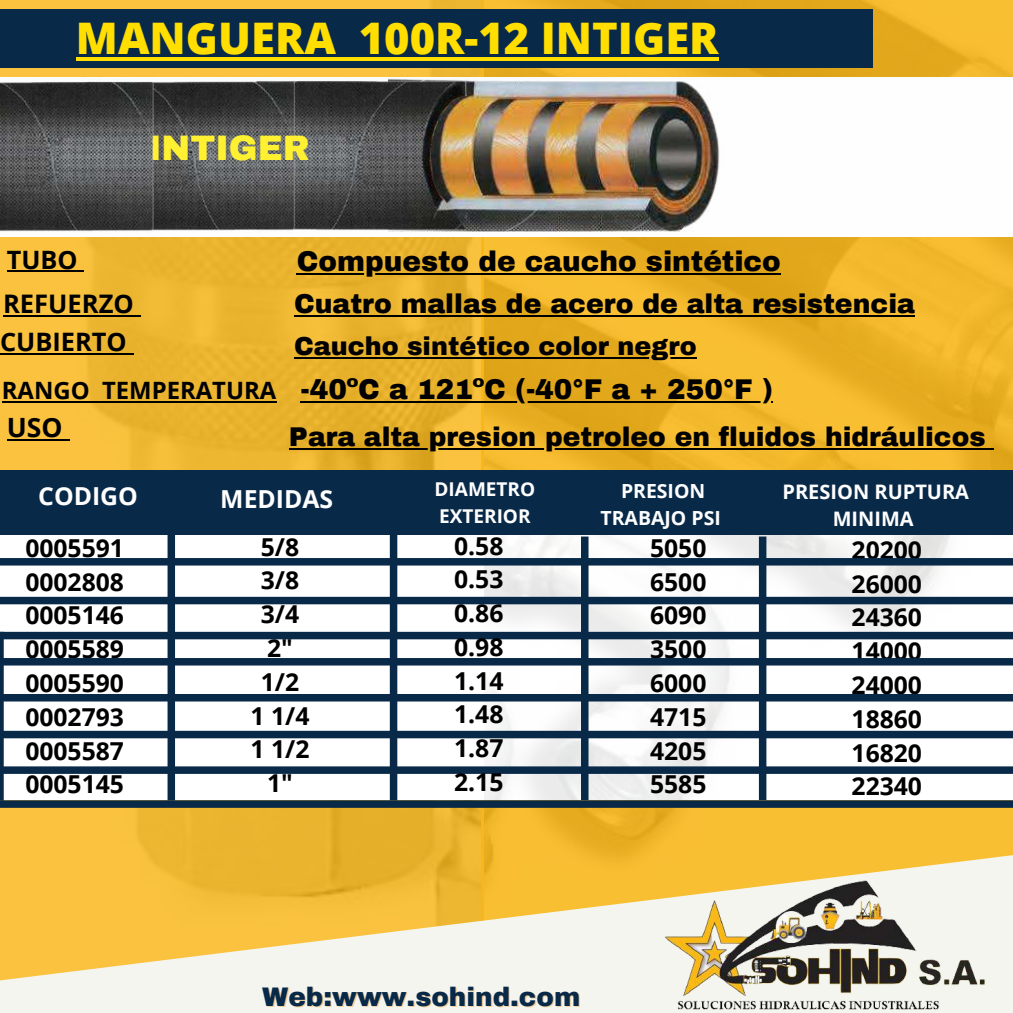
<style>
.page{position:relative;width:1013px;height:1013px;background:#fff}
.page>*{position:absolute;margin:0;border:0;box-sizing:border-box;transform-origin:0 0}
.t1{font:800 43.5px "Open Sans";color:#ffde00}
.t2{font:900 34.62px "Archivo";color:#fff132}
.t3{font:900 27.88px "Archivo";color:#000}
.t4{font:900 26.62px "Archivo";color:#000}
.t5{font:900 26.5px "Archivo";color:#000}
.t6{font:700 26.5px "Open Sans";color:#000}
.t7{font:900 26.25px "Archivo";color:#092949}
.t8{font:700 25.5px "Open Sans";color:#000}
.t9{font:900 25.38px "Archivo";color:#000}
.t10{font:700 25.38px "Open Sans";color:#000}
.t11{font:700 25.25px "Open Sans";color:#000}
.t12{font:700 24.75px/33.8px "Open Sans";color:#000;text-align:justify}
.t13{font:700 24.75px "Open Sans";color:#fefefe}
.t14{font:700 23.88px "Open Sans";color:#000}
.t15{font:700 20px/27.2px "Open Sans";color:#fefefe;text-align:center}
.t16{font:700 19.38px/27.2px "Open Sans";color:#fefefe;text-align:center}
.t17{font:700 19px/26.2px "Open Sans";color:#fefefe}
</style>
<div class="page">
<img style="left:0;top:0;width:480px;height:849px">
<div style="left:0;top:532px;width:1012px;height:268px;background:#fff"></div>
<img style="left:485px;top:0;width:527px;height:849px">
<svg style="left:0;top:849px;width:1012px;height:163px"></svg>
<img style="left:629px;top:849px;width:377px;height:163px">
<div style="left:0;top:10px;width:873px;height:58px;background:#092949"></div>
<div style="left:0;top:77px;width:1012px;height:160px;background:#fefefe"></div>
<div style="left:0;top:632px;width:1012px;height:7px;background:#092949"></div>
<div style="left:0;top:470px;width:1012px;height:64px;background:#092949"></div>
<div style="left:390px;top:530px;width:7px;height:270px;background:#092949"></div>
<div style="left:167px;top:533px;width:8px;height:267px;background:#092949"></div>
<div style="left:759px;top:536px;width:7px;height:264px;background:#092949"></div>
<svg style="left:0;top:639px;width:4px;height:161px"></svg>
<hr style="left:289px;top:448px;width:696px;height:1px;background:#000">
<hr style="left:300px;top:400px;width:473px;height:2px;background:#000">
<img style="left:479px;top:75px;width:247px;height:156px">
<img style="left:322px;top:75px;width:157px;height:167px">
<img style="left:182px;top:75px;width:140px;height:168px">
<hr style="left:76px;top:57px;width:260px;height:3px;background:#ffde00">
<hr style="left:336px;top:57px;width:22px;height:3px;background:#ffde00">
<hr style="left:358px;top:57px;width:360px;height:3px;background:#ffde00">
<hr style="left:7px;top:270px;width:71px;height:2px;background:#000">
<svg style="left:78px;top:270px;width:6px;height:2px"></svg>
<hr style="left:3px;top:315px;width:131px;height:2px;background:#000">
<svg style="left:134px;top:315px;width:6px;height:2px"></svg>
<hr style="left:0;top:353px;width:127px;height:2px;background:#000">
<svg style="left:127px;top:353px;width:6px;height:2px"></svg>
<hr style="left:2px;top:400px;width:88px;height:2px;background:#000">
<svg style="left:90px;top:400px;width:12px;height:2px"></svg>
<hr style="left:102px;top:400px;width:174px;height:2px;background:#000">
<hr style="left:7px;top:439px;width:56px;height:1px;background:#000">
<hr style="left:294px;top:356px;width:402px;height:2px;background:#000">
<hr style="left:297px;top:272px;width:484px;height:2px;background:#000">
<hr style="left:294px;top:315px;width:621px;height:2px;background:#000">
<img style="left:0;top:75px;width:182px;height:169px">
<div style="left:581px;top:536px;width:7px;height:264px;background:#092949"></div>
<div style="left:0;top:730px;width:1012px;height:8px;background:#092949"></div>
<div style="left:0;top:694px;width:1012px;height:7px;background:#092949"></div>
<div style="left:0;top:597px;width:1012px;height:7px;background:#092949"></div>
<div style="left:0;top:766px;width:1012px;height:8px;background:#092949"></div>
<div style="left:0;top:558px;width:1012px;height:7px;background:#092949"></div>
<div style="left:0;top:658px;width:1012px;height:7px;background:#092949"></div>
<div style="left:0;top:800px;width:1012px;height:7px;background:#092949"></div>
<h1 class="t1" style="left:76px;top:7px;width:644px">MANGUERA 100R-12 INTIGER</h1>
<h2 class="t2" style="left:148px;top:130px;width:163px">INTIGER</h2>
<p class="t11" style="left:7px;top:241px;width:72px">TUBO</p>
<p class="t8" style="left:3px;top:286px;width:132px">REFUERZO</p>
<p class="t10" style="left:0;top:324px;width:128px">CUBIERTO</p>
<p class="t14" style="left:2px;top:373px;width:276px">RANGO TEMPERATURA</p>
<p class="t6" style="left:7px;top:408px;width:57px">USO</p>
<p class="t3" style="left:297px;top:246px;width:485px">Compuesto de caucho sintético</p>
<p class="t4" style="left:294px;top:290px;width:622px">Cuatro mallas de acero de alta resistencia</p>
<p class="t9" style="left:294px;top:332px;width:404px">Caucho sintético color negro</p>
<p class="t3" style="left:300px;top:374px;width:474px">-40ºC a 121ºC (-40°F a + 250°F )</p>
<p class="t5" style="left:289px;top:422px;width:698px">Para alta presion petroleo en fluidos hidráulicos</p>
<p class="t13" style="left:38px;top:478px;width:101px">CODIGO</p>
<p class="t17" style="left:434px;top:476px;width:102px">DIAMETRO<br>EXTERIOR</p>
<p class="t16" style="left:600px;top:477px;width:122px">PRESION<br>TRABAJO PSI</p>
<p class="t15" style="left:782px;top:477px;width:188px">PRESION RUPTURA<br>MINIMA</p>
<p class="t13" style="left:220px;top:481px;width:114px">MEDIDAS</p>
<p class="t12" style="left:454px;top:528px;width:51px">0.58<br>0.53<br>0.86<br>0.98<br>1.14<br>1.48<br>1.87<br>2.15</p>
<p class="t12" style="left:25px;top:530px;width:100px">0005591<br>0002808<br>0005146<br>0005589<br>0005590<br>0002793<br>0005587<br>0005145</p>
<p class="t12" style="left:250px;top:529px;width:60px;text-align:center">5/8<br>3/8<br>3/4<br>2"<br>1/2<br>1 1/4<br>1 1/2<br>1"</p>
<p class="t12" style="left:650px;top:530px;width:58px">5050<br>6500<br>6090<br>3500<br>6000<br>4715<br>4205<br>5585</p>
<p class="t12" style="left:851px;top:532px;width:72px">20200<br>26000<br>24360<br>14000<br>24000<br>18860<br>16820<br>22340</p>
<p class="t7" style="left:262px;top:983px;width:319px">Web:www.sohind.com</p>
</div>
